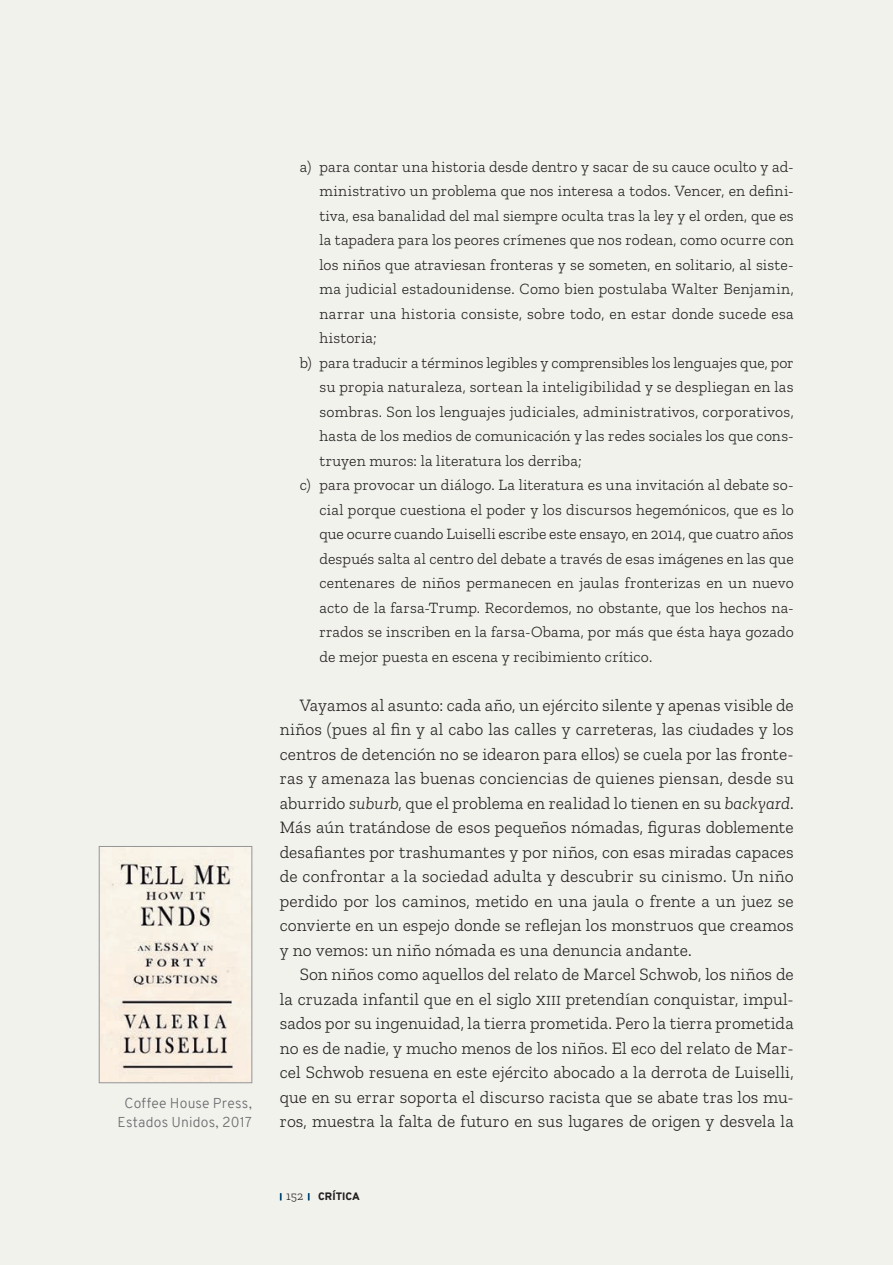
<style>
.page{position:relative;width:893px;height:1265px;background:#f2f2ed}
.page>*{position:absolute;margin:0;border:0;box-sizing:border-box;transform-origin:0 0}
.Cuerpo_del_texto{font:300 17.5px/24.5px "Zilla Slab";color:#231f20;text-align:justify}
.Sangrado{font:300 15.75px/24.5px "Zilla Slab";letter-spacing:.01em;color:#231f20;text-align:justify}
.Reseña_ficha_pág__iz{font:300 14px/19.2px "Overpass";letter-spacing:.015em;color:#6c6d70;text-align:center}
.t1{font:900 10.5px "Overpass";letter-spacing:.01em;color:#231f20}
.s1{font-style:italic}
.s2{font-family:"Zilla Slab";font-weight:300;font-size:12.25px}
</style>
<div class="page">
<svg style="left:280px;top:1193px;width:2px;height:7px"></svg>
<svg style="left:308px;top:1193px;width:2px;height:7px"></svg>
<img style="left:101px;top:853px;width:149px;height:228px">
<div style="left:99px;top:846px;width:153px;height:237px;border:1px solid #939598"></div>
<p class="Reseña_ficha_pág__iz" style="left:118px;top:1093px;width:136px">Coffee House Press,<br>Estados Unidos, 2017</p>
<p class="Sangrado" style="left:320px;top:154px;width:476px;text-indent:-20px">a) para contar una historia desde dentro y sacar de su cauce oculto y ad&shy;ministrativo un problema que nos interesa a todos. Vencer, en defini&shy;tiva, esa banalidad del mal siempre oculta tras la ley y el orden, que es la tapadera para los peores crímenes que nos rodean, como ocurre con los niños que atraviesan fronteras y se someten, en solitario, al siste&shy;ma judicial estadounidense. Como bien postulaba Walter Benjamin, narrar una historia consiste, sobre todo, en estar donde sucede esa historia;</p>
<p class="Sangrado" style="left:320px;top:350px;width:476px;text-indent:-20px">b) para traducir a términos legibles y comprensibles los lenguajes que, por su propia naturaleza, sortean la inteligibilidad y se despliegan en las sombras. Son los lenguajes judiciales, administrativos, corporativos, hasta de los medios de comunicación y las redes sociales los que cons&shy;truyen muros: la literatura los derriba;</p>
<p class="Sangrado" style="left:320px;top:473px;width:476px;text-indent:-20px">c) para provocar un diálogo. La literatura es una invitación al debate so&shy;cial porque cuestiona el poder y los discursos hegemónicos, que es lo que ocurre cuando Luiselli escribe este ensayo, en 2014, que cuatro años después salta al centro del debate a través de esas imágenes en las que centenares de niños permanecen en jaulas fronterizas en un nuevo acto de la farsa-Trump. Recordemos, no obstante, que los hechos na&shy;rrados se inscriben en la farsa-Obama, por más que ésta haya gozado de mejor puesta en escena y recibimiento crítico.</p>
<p class="Cuerpo_del_texto" style="left:280px;top:693px;width:515px;text-indent:20px">Vayamos al asunto: cada año, un ejército silente y apenas visible de niños (pues al fin y al cabo las calles y carreteras, las ciudades y los centros de detención no se idearon para ellos) se cuela por las fronte&shy;ras y amenaza las buenas conciencias de quienes piensan, desde su aburrido <span class="s1">suburb</span>, que el problema en realidad lo tienen en su <span class="s1">backyard</span>.<br>Más aún tratándose de esos pequeños nómadas, figuras doblemente desafiantes por trashumantes y por niños, con esas miradas capaces de confrontar a la sociedad adulta y descubrir su cinismo. Un niño perdido por los caminos, metido en una jaula o frente a un juez se convierte en un espejo donde se reflejan los monstruos que creamos y no vemos: un niño nómada es una denuncia andante.</p>
<p class="Cuerpo_del_texto" style="left:280px;top:962px;width:515px;text-indent:20px">Son niños como aquellos del relato de Marcel Schwob, los niños de la cruzada infantil que en el siglo XIII pretendían conquistar, impul&shy;sados por su ingenuidad, la tierra prometida. Pero la tierra prometida no es de nadie, y mucho menos de los niños. El eco del relato de Mar&shy;cel Schwob resuena en este ejército abocado a la derrota de Luiselli, que en su errar soporta el discurso racista que se abate tras los mu&shy;ros, muestra la falta de futuro en sus lugares de origen y desvela la</p>
<p class="t1" style="left:286px;top:1189px;width:75px"><span class="s2">152</span> CRÍTICA</p>
</div>
